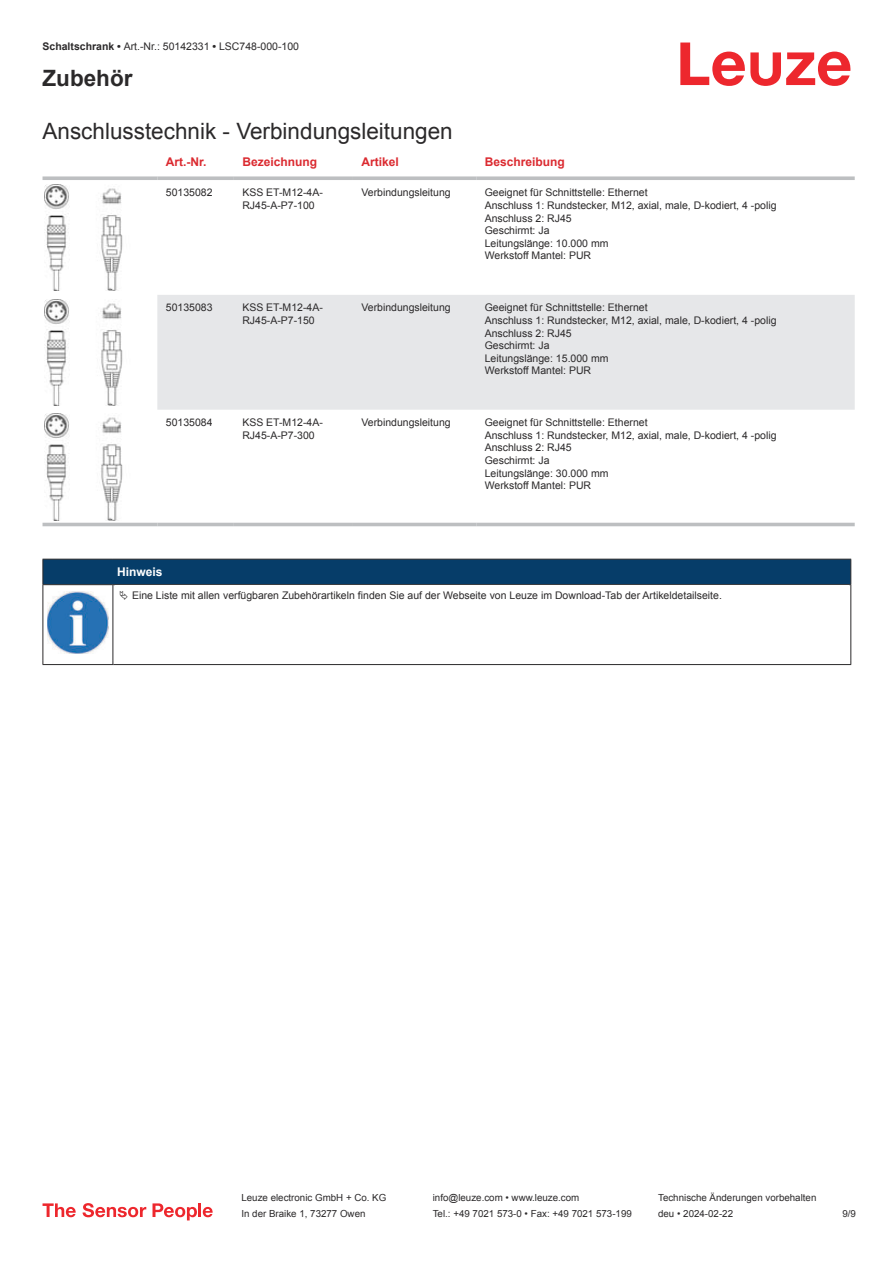
<style>
.page{position:relative;width:893px;height:1263px;background:#fff}
.page>*{position:absolute;margin:0;border:0;box-sizing:border-box;transform-origin:0 0}
.t1{font:22.5px "Arial";color:#2b292a}
.t2{font:700 22.5px "Arial";color:#2b292a}
.t3{font:700 12px "Arial";color:#db2a30}
.t4{font:700 12px "Arial";color:#fff}
.t5{font:10.5px/12.6px "Arial";color:#2b292a}
.t6{font:9.75px "Arial";color:#2b292a}
.s1{font-weight:700}
</style>
<div class="page">
<svg style="left:680px;top:43px;width:170px;height:43px"></svg>
<svg style="left:43px;top:190px;width:812px;height:337px"></svg>
<div style="left:157px;top:295px;width:698px;height:115px;background:#e6e7e9"></div>
<svg style="left:43px;top:176px;width:114px;height:4px"></svg>
<svg style="left:157px;top:176px;width:77px;height:4px"></svg>
<svg style="left:234px;top:176px;width:119px;height:4px"></svg>
<svg style="left:353px;top:176px;width:123px;height:4px"></svg>
<svg style="left:476px;top:176px;width:379px;height:4px;background:#c4c6c8"></svg>
<hr style="left:43px;top:523px;width:114px;height:3px;background:#bdbfc1">
<hr style="left:157px;top:523px;width:77px;height:3px;background:#bdbfc1">
<hr style="left:234px;top:523px;width:119px;height:3px;background:#bdbfc1">
<hr style="left:353px;top:523px;width:123px;height:3px;background:#bdbfc1">
<hr style="left:476px;top:523px;width:379px;height:3px;background:#bdbfc1">
<img style="left:45px;top:184px;width:93px;height:107px">
<img style="left:45px;top:299px;width:93px;height:106px">
<img style="left:45px;top:414px;width:93px;height:106px">
<div style="left:43px;top:559px;width:808px;height:26px;background:#063d69"></div>
<hr style="left:113px;top:584px;width:738px;height:1px;background:#2b292a">
<hr style="left:43px;top:585px;width:1px;height:75px;background:#2b292a">
<hr style="left:113px;top:585px;width:1px;height:75px;background:#2b292a">
<hr style="left:850px;top:585px;width:1px;height:75px;background:#2b292a">
<hr style="left:43px;top:664px;width:70px;height:1px;background:#2b292a">
<hr style="left:113px;top:664px;width:738px;height:1px;background:#2b292a">
<img style="left:47px;top:591px;width:61px;height:63px">
<svg style="left:43px;top:1203px;width:33px;height:14px"></svg>
<svg style="left:83px;top:1203px;width:63px;height:14px"></svg>
<svg style="left:153px;top:1203px;width:44px;height:17px"></svg>
<hr style="left:198px;top:1203px;width:3px;height:14px;background:#ed272d">
<svg style="left:203px;top:1207px;width:10px;height:10px"></svg>
<p class="t5" style="left:43px;top:41px;width:258px"><span class="s1">Schaltschrank •</span> Art.-Nr.: 50142331 <span class="s1">•</span> LSC748-000-100</p>
<h1 class="t2" style="left:43px;top:70px;width:92px">Zubehör</h1>
<h1 class="t1" style="left:43px;top:123px;width:412px">Anschlusstechnik - Verbindungsleitungen</h1>
<p class="t3" style="left:166px;top:157px;width:42px">Art.-Nr.</p>
<p class="t3" style="left:242px;top:157px;width:76px">Bezeichnung</p>
<p class="t3" style="left:361px;top:157px;width:39px">Artikel</p>
<p class="t3" style="left:485px;top:157px;width:82px">Beschreibung</p>
<p class="t5" style="left:166px;top:187px;width:48px">50135082</p>
<p class="t5" style="left:242px;top:187px;width:82px">KSS ET-M12-4A-<br>RJ45-A-P7-100</p>
<p class="t5" style="left:361px;top:187px;width:91px">Verbindungsleitung</p>
<p class="t5" style="left:485px;top:187px;width:293px">Geeignet für Schnittstelle: Ethernet<br>Anschluss 1: Rundstecker, M12, axial, male, D-kodiert, 4 -polig<br>Anschluss 2: RJ45<br>Geschirmt: Ja<br>Leitungslänge: 10.000 mm<br>Werkstoff Mantel: PUR</p>
<p class="t5" style="left:166px;top:302px;width:48px">50135083</p>
<p class="t5" style="left:242px;top:302px;width:82px">KSS ET-M12-4A-<br>RJ45-A-P7-150</p>
<p class="t5" style="left:361px;top:302px;width:91px">Verbindungsleitung</p>
<p class="t5" style="left:485px;top:302px;width:293px">Geeignet für Schnittstelle: Ethernet<br>Anschluss 1: Rundstecker, M12, axial, male, D-kodiert, 4 -polig<br>Anschluss 2: RJ45<br>Geschirmt: Ja<br>Leitungslänge: 15.000 mm<br>Werkstoff Mantel: PUR</p>
<p class="t5" style="left:166px;top:417px;width:48px">50135084</p>
<p class="t5" style="left:242px;top:417px;width:82px">KSS ET-M12-4A-<br>RJ45-A-P7-300</p>
<p class="t5" style="left:361px;top:417px;width:91px">Verbindungsleitung</p>
<p class="t5" style="left:485px;top:417px;width:293px">Geeignet für Schnittstelle: Ethernet<br>Anschluss 1: Rundstecker, M12, axial, male, D-kodiert, 4 -polig<br>Anschluss 2: RJ45<br>Geschirmt: Ja<br>Leitungslänge: 30.000 mm<br>Werkstoff Mantel: PUR</p>
<p class="t4" style="left:117px;top:567px;width:47px">Hinweis</p>
<p class="t5" style="left:132px;top:590px;width:591px">Eine Liste mit allen verfügbaren Zubehörartikeln finden Sie auf der Webseite von Leuze im Download-Tab der Artikeldetailseite.</p>
<p class="t6" style="left:241px;top:1194px;width:146px">Leuze electronic GmbH + Co. KG</p>
<p class="t6" style="left:433px;top:1194px;width:148px">info@leuze.com • www.leuze.com</p>
<p class="t6" style="left:658px;top:1194px;width:160px">Technische Änderungen vorbehalten</p>
<p class="t6" style="left:241px;top:1210px;width:126px">In der Braike 1, 73277 Owen</p>
<p class="t6" style="left:433px;top:1210px;width:201px">Tel.: +49 7021 573-0 • Fax: +49 7021 573-199</p>
<p class="t6" style="left:658px;top:1210px;width:76px">deu • 2024-02-22</p>
<p class="t6" style="left:842px;top:1210px;width:15px">9 /9</p>
</div>
